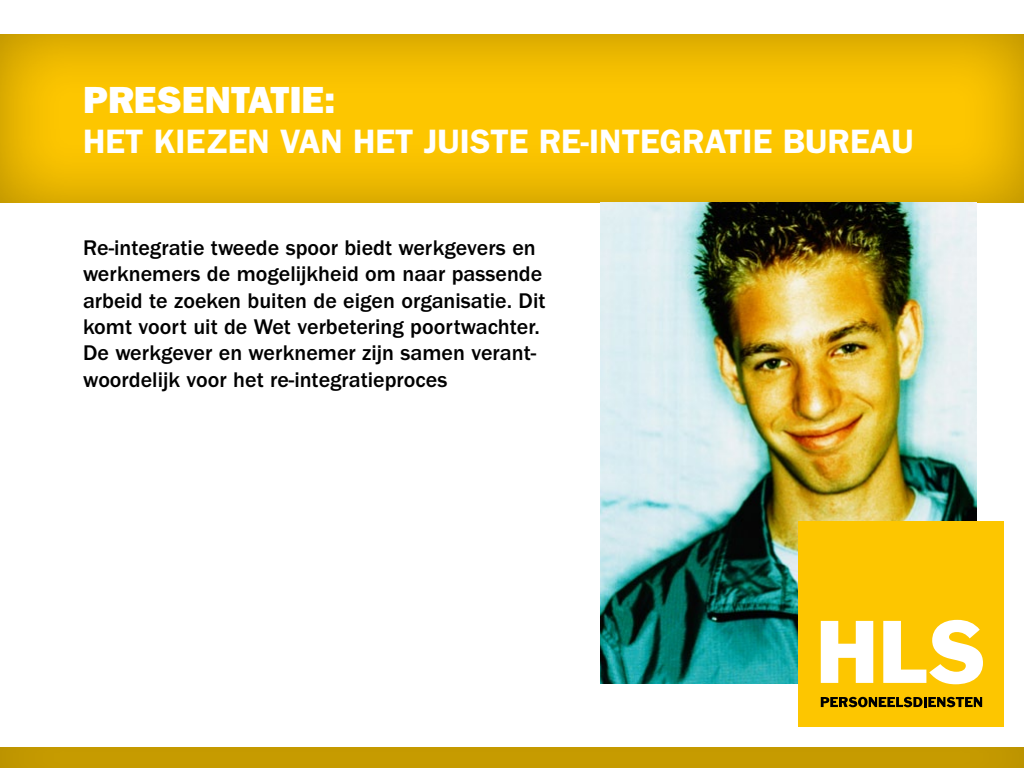
<style>
.page{position:relative;width:1024px;height:768px;background:#fff}
.page>*{position:absolute;margin:0;border:0;box-sizing:border-box;transform-origin:0 0}
.t1{font:800 38px "Franklin Gothic";color:#fff}
.t2{font:600 34px "Franklin Gothic";color:#fff}
.t3{font:500 22px/26.4px "Franklin Gothic";color:#000}
</style>
<div class="page">
<div style="left:0;top:33px;width:1024px;height:171px;background:#000;opacity:.3"></div>
<div style="left:0;top:746px;width:1024px;height:22px;background:#c69b00"></div>
<img style="left:601px;top:203px;width:376px;height:480px">
<div style="left:799px;top:521px;width:205px;height:206px;background:#fdc600"></div>
<svg style="left:821px;top:621px;width:52px;height:62px"></svg>
<svg style="left:883px;top:620px;width:100px;height:64px"></svg>
<svg style="left:821px;top:697px;width:161px;height:10px"></svg>
<h1 class="t1" style="left:83px;top:77px;width:254px">PRESENTATIE:</h1>
<h2 class="t2" style="left:83px;top:122px;width:832px">HET KIEZEN VAN HET JUISTE RE-INTEGRATIE BUREAU</h2>
<p class="t3" style="left:83px;top:234px;width:464px">Re-integratie tweede spoor biedt werkgevers en werknemers de mogelijkheid om naar passende arbeid te zoeken buiten de eigen organisatie. Dit komt voort uit de Wet verbetering poortwachter.<br>De werkgever en werknemer zijn samen verant&shy;woordelijk voor het re-integratieproces</p>
</div>
